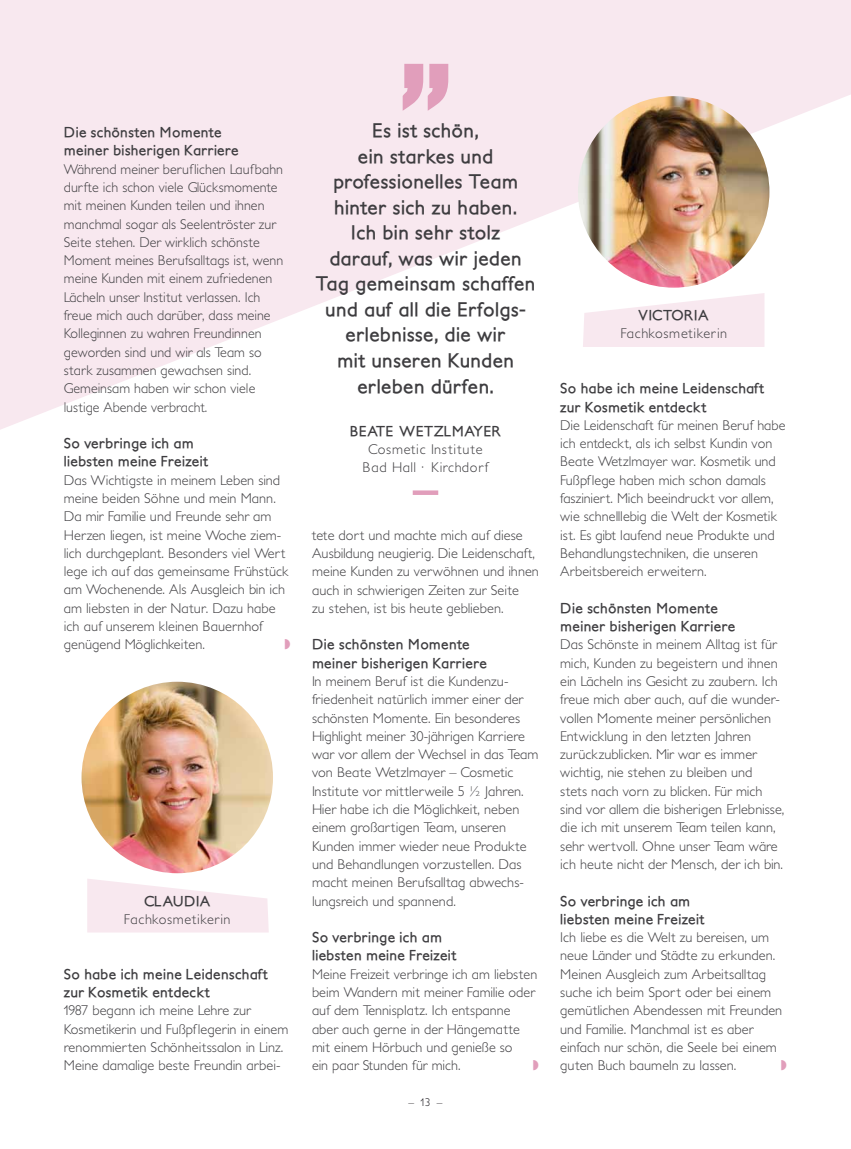
<style>
.page{position:relative;width:851px;height:1149px;background:#fff}
.page>*{position:absolute;margin:0;border:0;box-sizing:border-box;transform-origin:0 0}
.t1{font:700 19.5px/25.5px "Petita";letter-spacing:.025em;color:#3e3d40;text-align:center}
.t2{font:300 14.25px/18.3px "Petita";letter-spacing:.005em;color:#3e3d40}
.t3{font:700 14.25px/18.3px "Petita";letter-spacing:.025em;color:#3e3d40}
.t4{font:300 14.25px/18px "Petita";letter-spacing:.05em;color:#3e3d40;text-align:center}
.t5{font:300 11.25px "Petita";color:#1a171c}
</style>
<div class="page">
<svg style="left:0;top:0;width:850px;height:429px;fill:#f8e8ef"></svg>
<svg style="left:87px;top:879px;width:182px;height:53px"></svg>
<svg style="left:583px;top:293px;width:181px;height:54px"></svg>
<img style="left:578px;top:96px;width:191px;height:191px;border-radius:96px">
<div style="left:412px;top:490px;width:26px;height:5px;background:#e19ebb"></div>
<img style="left:81px;top:681px;width:192px;height:192px;border-radius:96px">
<svg style="left:402px;top:64px;width:46px;height:47px;background:#e8b6cc"></svg>
<p class="t3" style="left:64px;top:123px;width:176px">Die schönsten M omente meiner bisherigen Karriere</p>
<p class="t2" style="left:64px;top:160px;width:221px">Während meiner beruflichen Laufbahn durfte ich schon viele Glücksmomente mit meinen Kunden teilen und ihnen manchmal sogar als Seelentröster zur Seite stehen. Der wirklich schönste Moment meines Berufsalltags ist, wenn meine Kunden mit einem zufriedenen Lächeln unser Institut verlassen. Ich freue mich auch darüber, dass meine Kolleginnen zu wahren Freundinnen geworden sind und wir als Team so stark zusammen gewachsen sind.<br>Gemeinsam haben wir schon viele lustige Abende verbracht.</p>
<p class="t3" style="left:64px;top:434px;width:146px">So verbringe ich am liebsten meine Freizeit</p>
<p class="t2" style="left:64px;top:471px;width:226px">Das Wichtigste in meinem Leben sind meine beiden Söhne und mein Mann.<br>Da mir Familie und Freunde sehr am Herzen liegen, ist meine Woche ziem&shy;lich durchgeplant. Besonders viel Wert lege ich auf das gemeinsame Frühstück am Wochenende. Als Ausgleich bin ich am liebsten in der Natur. Dazu habe ich auf unserem kleinen Bauernhof genügend Möglichkeiten.</p>
<p class="t3" style="left:144px;top:891px;width:68px">CLAUDIA</p>
<p class="t4" style="left:124px;top:910px;width:108px">Fachkosmetikerin</p>
<p class="t3" style="left:64px;top:964px;width:205px">So habe ich meine Leidenschaft zur Kosmetik entdeckt</p>
<p class="t2" style="left:64px;top:1001px;width:226px">1987 begann ich meine Lehre zur Kosmetikerin und Fußpflegerin in einem renommierten Schönheitssalon in Linz.<br>Meine damalige beste Freundin arbei-</p>
<h1 class="t1" style="left:316px;top:118px;width:221px">Es ist schön,<br>ein starkes und professionelles Team hinter sich zu haben.<br>Ich bin sehr stolz<br>darauf, was wir jeden<br>Tag gemeinsam schaffen und auf all die Erfolgs&shy;erlebnisse, die wir<br>mit unseren Kunden erleben dürfen.</h1>
<p class="t3" style="left:350px;top:422px;width:152px">Beate Wetzlmayer</p>
<p class="t4" style="left:362px;top:440px;width:129px">Cosmetic Institute<br>Bad Hall · Kirchdorf</p>
<p class="t2" style="left:312px;top:526px;width:228px">tete dort und machte mich auf diese Ausbildung neugierig. Die Leidenschaft, meine Kunden zu verwöhnen und ihnen auch in schwierigen Zeiten zur Seite<br>zu stehen, ist bis heute geblieben.</p>
<p class="t3" style="left:312px;top:635px;width:176px">Die schönsten M omente meiner bisherigen Karriere</p>
<p class="t2" style="left:312px;top:672px;width:228px">In meinem Beruf ist die Kundenzu&shy;friedenheit natürlich immer einer der schönsten Momente. Ein besonderes Highlight meiner 30-jährigen Karriere war vor allem der Wechsel in das Team von Beate Wetzlmayer – Cosmetic Institute vor mittlerweile 5 ½ Jahren.<br>Hier habe ich die Möglichkeit, neben einem großartigen Team, unseren Kunden immer wieder neue Produkte und Behandlungen vorzustellen. Das macht meinen Berufsalltag abwechs&shy;lungsreich und spannend.</p>
<p class="t3" style="left:312px;top:928px;width:146px">So verbringe ich am liebsten meine Freizeit</p>
<p class="t2" style="left:312px;top:964px;width:227px">Meine Freizeit verbringe ich am liebsten beim Wandern mit meiner Familie oder auf dem Tennisplatz. Ich entspanne aber auch gerne in der Hängematte mit einem Hörbuch und genieße so<br>ein paar Stunden für mich.</p>
<p class="t5" style="left:408px;top:1095px;width:35px">– 13 –</p>
<p class="t3" style="left:638px;top:306px;width:42px">VICTORI</p>
<p class="t3" style="left:698px;top:306px;width:12px">A</p>
<p class="t4" style="left:620px;top:325px;width:108px">Fachkosmetikerin</p>
<p class="t3" style="left:560px;top:379px;width:205px">So habe ich meine Leidenschaft zur Kosmetik entdeckt</p>
<p class="t2" style="left:560px;top:416px;width:227px">Die Leidenschaft für meinen Beruf habe ich entdeckt, als ich selbst Kundin von Beate Wetzlmayer war. Kosmetik und Fußpflege haben mich schon damals fasziniert. Mich beeindruckt vor allem, wie schnelllebig die Welt der Kosmetik ist. Es gibt laufend neue Produkte und Behandlungstechniken, die unseren Arbeitsbereich erweitern.</p>
<p class="t3" style="left:560px;top:599px;width:176px">Die schönsten M omente meiner bisherigen Karriere</p>
<p class="t2" style="left:560px;top:635px;width:226px">Das Schönste in meinem Alltag ist für mich, Kunden zu begeistern und ihnen ein Lächeln ins Gesicht zu zaubern. Ich freue mich aber auch, auf die wunder&shy;vollen Momente meiner persönlichen Entwicklung in den letzten Jahren zurückzublicken. Mir war es immer wichtig, nie stehen zu bleiben und<br>stets nach vorn zu blicken. Fü r mich sind vor allem die bisherigen Erlebnisse, die ich mit unserem Team teilen kann, sehr wertvoll. Ohne unser Team wäre ich heute nicht der Mensch, der ich bin.</p>
<p class="t3" style="left:560px;top:891px;width:146px">So verbringe ich am liebsten meine Freizeit</p>
<p class="t2" style="left:560px;top:928px;width:223px">Ich liebe es die Welt zu bereisen, um neue Länder und Städte zu erkunden.<br>Meinen Ausgleich zum Arbeitsalltag suche ich beim Sport oder bei einem gemütlichen Abendessen mit Freunden und Familie. Manchmal ist es aber einfach nur schön, die Seele bei einem guten Buch baumeln zu lassen.</p>
</div>
